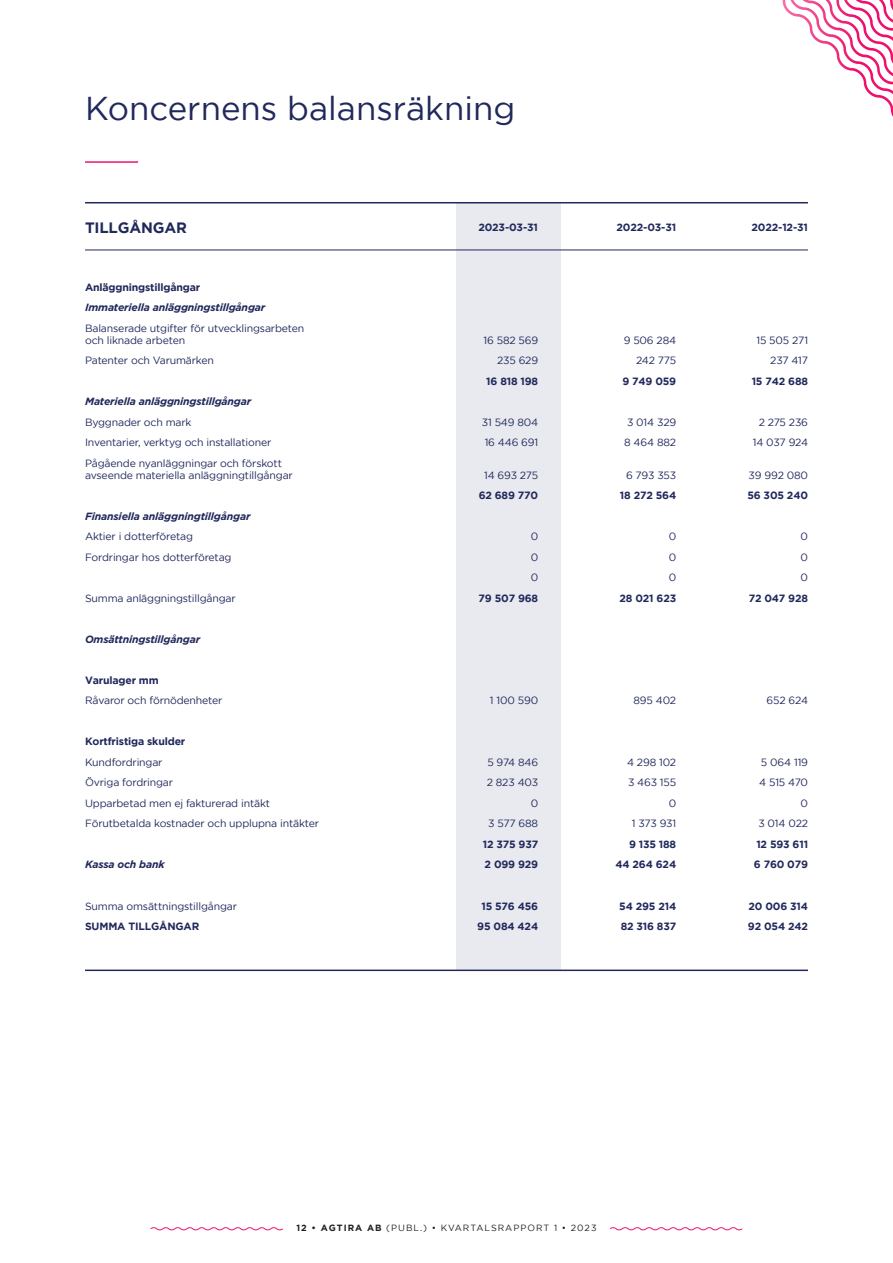
<style>
.page{position:relative;width:893px;height:1263px;background:#fff}
.page>*{position:absolute;margin:0;border:0;box-sizing:border-box;transform-origin:0 0}
.Rubrik_H1{font:33px "Gotham";color:#21295c}
.Rubrik_Bröd{font:700 15px "Gotham";letter-spacing:-.01em;color:#21295c}
.Tabell_bröd_mindre{font:10.5px/12px "Gotham";letter-spacing:-.015em;color:#21295c}
.Tabell_bröd_mindre-2{font:700 10.5px "Gotham";letter-spacing:-.015em;color:#21295c}
.Tabell_bröd_mindre-3{font:italic 700 10.5px "Gotham";letter-spacing:-.015em;color:#21295c}
.t1{font:9px "Gotham";letter-spacing:.11em;color:#231f20}
.s1{font-weight:700}
</style>
<div class="page">
<div style="left:456px;top:202px;width:105px;height:769px;background:#e9eaef"></div>
<hr style="left:85px;top:202px;width:723px;height:1px;background:#21295c">
<hr style="left:85px;top:250px;width:723px;height:1px;background:#21295c">
<hr style="left:85px;top:161px;width:53px;height:2px;background:#ed146e">
<hr style="left:85px;top:969px;width:723px;height:2px;background:#21295c">
<svg style="left:150px;top:1227px;width:133px;height:4px"></svg>
<svg style="left:610px;top:1227px;width:133px;height:4px"></svg>
<svg style="left:782px;top:0;width:111px;height:117px"></svg>
<p class="Rubrik_H1" style="left:85px;top:90px;width:432px">Koncernens balansräkning</p>
<p class="Rubrik_Bröd" style="left:85px;top:219px;width:103px">TILLGÅNGAR</p>
<p class="Tabell_bröd_mindre-2" style="left:85px;top:281px;width:117px">Anläggningstillgångar</p>
<p class="Tabell_bröd_mindre-3" style="left:85px;top:301px;width:182px">Immateriella anläggningstillgångar</p>
<p class="Tabell_bröd_mindre" style="left:85px;top:322px;width:221px">Balanserade utgifter för utvecklingsarbeten och liknade arbeten</p>
<p class="Tabell_bröd_mindre-2" style="left:478px;top:221px;width:61px">2023-03-31</p>
<p class="Tabell_bröd_mindre-2" style="left:616px;top:221px;width:61px">2022-03-31</p>
<p class="Tabell_bröd_mindre-2" style="left:752px;top:221px;width:58px">2022-12-31</p>
<p class="Tabell_bröd_mindre" style="left:484px;top:334px;width:56px">16 582 569</p>
<p class="Tabell_bröd_mindre" style="left:624px;top:334px;width:54px">9 506 284</p>
<p class="Tabell_bröd_mindre" style="left:756px;top:334px;width:53px">15 505 271</p>
<p class="Tabell_bröd_mindre" style="left:85px;top:354px;width:130px">Patenter och Varumärken</p>
<p class="Tabell_bröd_mindre" style="left:497px;top:354px;width:43px">235 629</p>
<p class="Tabell_bröd_mindre" style="left:636px;top:354px;width:42px">242 775</p>
<p class="Tabell_bröd_mindre" style="left:770px;top:354px;width:39px">237 417</p>
<p class="Tabell_bröd_mindre-2" style="left:486px;top:375px;width:53px">16 818 198</p>
<p class="Tabell_bröd_mindre-2" style="left:622px;top:375px;width:55px">9 749 059</p>
<p class="Tabell_bröd_mindre-2" style="left:752px;top:375px;width:58px">15 742 688</p>
<p class="Tabell_bröd_mindre-3" style="left:85px;top:395px;width:168px">Materiella anläggningstillgångar</p>
<p class="Tabell_bröd_mindre" style="left:85px;top:416px;width:108px">Byggnader och mark</p>
<p class="Tabell_bröd_mindre" style="left:482px;top:416px;width:58px">31 549 804</p>
<p class="Tabell_bröd_mindre" style="left:627px;top:416px;width:51px">3 014 329</p>
<p class="Tabell_bröd_mindre" style="left:759px;top:416px;width:51px">2 275 236</p>
<p class="Tabell_bröd_mindre" style="left:85px;top:436px;width:188px">Inventarier, verktyg och installationer</p>
<p class="Tabell_bröd_mindre" style="left:485px;top:436px;width:55px">16 446 691</p>
<p class="Tabell_bröd_mindre" style="left:624px;top:436px;width:54px">8 464 882</p>
<p class="Tabell_bröd_mindre" style="left:753px;top:436px;width:57px">14 037 924</p>
<p class="Tabell_bröd_mindre" style="left:85px;top:457px;width:209px">Pågående nyanläggningar och förskott avseende materiella anläggningtillgångar</p>
<p class="Tabell_bröd_mindre" style="left:484px;top:469px;width:56px">14 693 275</p>
<p class="Tabell_bröd_mindre" style="left:626px;top:469px;width:52px">6 793 353</p>
<p class="Tabell_bröd_mindre" style="left:749px;top:469px;width:61px">39 992 080</p>
<p class="Tabell_bröd_mindre-2" style="left:479px;top:490px;width:61px">62 689 770</p>
<p class="Tabell_bröd_mindre-2" style="left:620px;top:490px;width:58px">18 272 564</p>
<p class="Tabell_bröd_mindre-2" style="left:747px;top:490px;width:62px">56 305 240</p>
<p class="Tabell_bröd_mindre-3" style="left:85px;top:509px;width:167px">Finansiella anläggningtillgångar</p>
<p class="Tabell_bröd_mindre" style="left:85px;top:530px;width:110px">Aktier i dotterföretag</p>
<p class="Tabell_bröd_mindre" style="left:531px;top:530px;width:9px">0</p>
<p class="Tabell_bröd_mindre" style="left:669px;top:530px;width:9px">0</p>
<p class="Tabell_bröd_mindre" style="left:801px;top:530px;width:9px">0</p>
<p class="Tabell_bröd_mindre" style="left:85px;top:551px;width:148px">Fordringar hos dotterföretag</p>
<p class="Tabell_bröd_mindre" style="left:531px;top:551px;width:9px">0</p>
<p class="Tabell_bröd_mindre" style="left:669px;top:551px;width:9px">0</p>
<p class="Tabell_bröd_mindre" style="left:801px;top:551px;width:9px">0</p>
<p class="Tabell_bröd_mindre" style="left:531px;top:571px;width:9px">0</p>
<p class="Tabell_bröd_mindre" style="left:669px;top:571px;width:9px">0</p>
<p class="Tabell_bröd_mindre" style="left:801px;top:571px;width:9px">0</p>
<p class="Tabell_bröd_mindre" style="left:85px;top:592px;width:152px">Summa anläggningstillgångar</p>
<p class="Tabell_bröd_mindre-2" style="left:479px;top:592px;width:61px">79 507 968</p>
<p class="Tabell_bröd_mindre-2" style="left:620px;top:592px;width:58px">28 021 623</p>
<p class="Tabell_bröd_mindre-2" style="left:749px;top:592px;width:61px">72 047 928</p>
<p class="Tabell_bröd_mindre-3" style="left:85px;top:632px;width:117px">Omsättningstillgångar</p>
<p class="Tabell_bröd_mindre-2" style="left:85px;top:674px;width:75px">Varulager mm</p>
<p class="Tabell_bröd_mindre" style="left:85px;top:694px;width:139px">Råvaror och förnödenheter</p>
<p class="Tabell_bröd_mindre" style="left:490px;top:694px;width:50px">1 100 590</p>
<p class="Tabell_bröd_mindre" style="left:634px;top:694px;width:44px">895 402</p>
<p class="Tabell_bröd_mindre" style="left:767px;top:694px;width:43px">652 624</p>
<p class="Tabell_bröd_mindre-2" style="left:85px;top:736px;width:102px">Kortfristiga skulder</p>
<p class="Tabell_bröd_mindre" style="left:85px;top:756px;width:79px">Kundfordringar</p>
<p class="Tabell_bröd_mindre" style="left:487px;top:756px;width:52px">5 974 846</p>
<p class="Tabell_bröd_mindre" style="left:627px;top:756px;width:51px">4 298 102</p>
<p class="Tabell_bröd_mindre" style="left:761px;top:756px;width:49px">5 064 119</p>
<p class="Tabell_bröd_mindre" style="left:85px;top:776px;width:90px">Övriga fordringar</p>
<p class="Tabell_bröd_mindre" style="left:487px;top:776px;width:53px">2 823 403</p>
<p class="Tabell_bröd_mindre" style="left:628px;top:776px;width:50px">3 463 155</p>
<p class="Tabell_bröd_mindre" style="left:759px;top:776px;width:50px">4 515 470</p>
<p class="Tabell_bröd_mindre" style="left:85px;top:797px;width:186px">Upparbetad men ej fakturerad intäkt</p>
<p class="Tabell_bröd_mindre" style="left:531px;top:797px;width:9px">0</p>
<p class="Tabell_bröd_mindre" style="left:669px;top:797px;width:9px">0</p>
<p class="Tabell_bröd_mindre" style="left:801px;top:797px;width:9px">0</p>
<p class="Tabell_bröd_mindre" style="left:85px;top:817px;width:236px">Förutbetalda kostnader och upplupna intäkter</p>
<p class="Tabell_bröd_mindre" style="left:488px;top:817px;width:52px">3 577 688</p>
<p class="Tabell_bröd_mindre" style="left:632px;top:817px;width:46px">1 373 931</p>
<p class="Tabell_bröd_mindre" style="left:758px;top:817px;width:51px">3 014 022</p>
<p class="Tabell_bröd_mindre-2" style="left:483px;top:838px;width:57px">12 375 937</p>
<p class="Tabell_bröd_mindre-2" style="left:629px;top:838px;width:49px">9 135 188</p>
<p class="Tabell_bröd_mindre-2" style="left:756px;top:838px;width:53px">12 593 611</p>
<p class="Tabell_bröd_mindre-3" style="left:85px;top:858px;width:81px">Kassa och bank</p>
<p class="Tabell_bröd_mindre-2" style="left:485px;top:859px;width:55px">2 099 929</p>
<p class="Tabell_bröd_mindre-2" style="left:615px;top:859px;width:62px">44 264 624</p>
<p class="Tabell_bröd_mindre-2" style="left:754px;top:859px;width:56px">6 760 079</p>
<p class="Tabell_bröd_mindre" style="left:85px;top:900px;width:153px">Summa omsättningstillgångar</p>
<p class="Tabell_bröd_mindre-2" style="left:481px;top:900px;width:58px">15 576 456</p>
<p class="Tabell_bröd_mindre-2" style="left:619px;top:900px;width:59px">54 295 214</p>
<p class="Tabell_bröd_mindre-2" style="left:748px;top:900px;width:61px">20 006 314</p>
<p class="Tabell_bröd_mindre-2" style="left:85px;top:920px;width:116px">SUMMA TILLGÅNGAR</p>
<p class="Tabell_bröd_mindre-2" style="left:477px;top:920px;width:62px">95 084 424</p>
<p class="Tabell_bröd_mindre-2" style="left:621px;top:920px;width:57px">82 316 837</p>
<p class="Tabell_bröd_mindre-2" style="left:748px;top:920px;width:62px">92 054 242</p>
<p class="t1" style="left:296px;top:1223px;width:302px"><span class="s1">12 • AGTIRA AB</span> (PUBL.) • KVARTALSRAPPORT 1 • 2023</p>
</div>
